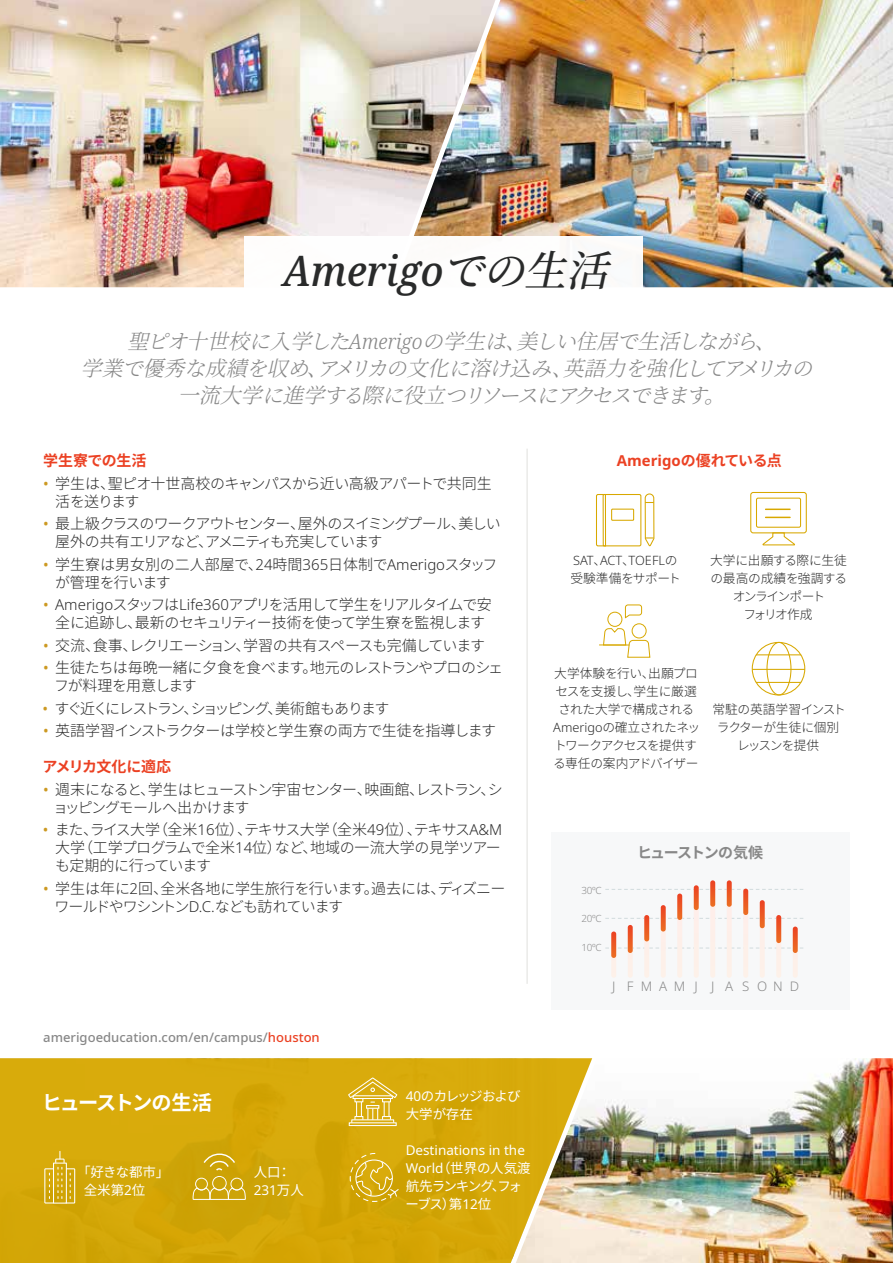
<style>
.page{position:relative;width:893px;height:1263px;background:#fff}
.page>*{position:absolute;margin:0;border:0;box-sizing:border-box;transform-origin:0 0}
.t1{font:italic 500 semi-condensed 42px "Noto Serif";color:#292a2a}
.t2{font:italic 300 21px/27px "Noto Serif CJ Kjp";color:#888;text-align:center}
.t3{font:700 20.25px "Noto Sans CJ Kjp";letter-spacing:-.095em;color:#fff}
.t4{font:300 15px/18px "Noto Sans CJ Kjp";letter-spacing:-.055em;color:#2a2a2a}
.t5{font:300 15px/18px "Noto Sans CJ Kjp";letter-spacing:-.03em;color:#2a2a2a}
.t6{font:300 15px/18px "Noto Sans CJ Kjp";letter-spacing:-.075em;color:#2a2a2a;text-align:center}
.t7{font:300 15px/18px "Noto Sans CJ Kjp";letter-spacing:-.08em;color:#2a2a2a}
.t8{font:300 15px/18px "Noto Sans CJ Kjp";letter-spacing:-.005em;color:#2a2a2a}
.t9{font:300 15px "Noto Sans CJ Kjp";letter-spacing:-.12em;color:#2a2a2a}
.t10{font:700 15px "Noto Sans CJ Kjp";letter-spacing:-.02em;color:#eb4123}
.t11{font:700 15px "Noto Sans";color:#eb4123}
.t12{font:700 15px "Noto Sans CJ Kjp";letter-spacing:-.095em;color:#888}
.t13{font:13.5px/18px "Noto Sans CJ Kjp";letter-spacing:-.075em;color:#fff}
.t14{font:13.5px "Noto Sans";color:#fff}
.t15{font:13.5px/18px "Noto Sans CJ Kjp";letter-spacing:-.045em;color:#fff}
.t16{font:13.5px/18px "Noto Sans CJ Kjp";letter-spacing:-.01em;color:#fff}
.t17{font:300 13.2px "Noto Sans";letter-spacing:.545em;color:#888}
.t18{font:500 13.05px "Noto Sans";color:#888}
.t19{font:300 12.75px/18px "Noto Sans CJ Kjp";letter-spacing:-.035em;color:#2a2a2a;text-align:center}
.t20{font:300 12.75px "Noto Sans";color:#2a2a2a}
.t21{font:300 9.9px "Noto Sans";letter-spacing:-.035em;color:#8c8c8c}
.s1{font-family:"Noto Serif CJ Kjp";font-stretch:normal}
.s2{font-family:"Noto Serif";font-stretch:semi-condensed}
.s3{font-family:"Noto Sans";font-weight:400;color:#c92}
.s4{font-family:"Noto Sans"}
.s5{color:#eb4123}
.s6{font-family:"Noto Sans CJ Kjp"}
</style>
<div class="page">
<svg style="left:0;top:1058px;width:516px;height:205px;background:#d5a708"></svg>
<hr style="left:526px;top:449px;width:2px;height:535px;background:#eaeae8">
<div style="left:551px;top:832px;width:299px;height:178px;background:#f7f8f9"></div>
<img style="left:0;top:0;width:395px;height:287px">
<img style="left:395px;top:0;width:498px;height:287px">
<img style="left:516px;top:1058px;width:377px;height:205px">
<svg style="left:596px;top:493px;width:58px;height:53px"></svg>
<svg style="left:750px;top:492px;width:57px;height:54px"></svg>
<div style="left:607px;top:612px;width:15px;height:15px;border:1px solid #d8a800;border-radius:50%"></div>
<div style="left:632px;top:623px;width:15px;height:15px;border:1px solid #d8a800;border-radius:50%"></div>
<svg style="left:624px;top:604px;width:19px;height:15px"></svg>
<svg style="left:600px;top:628px;width:51px;height:30px"></svg>
<div style="left:752px;top:642px;width:53px;height:53px;border:1px solid #d8a800;border-radius:50%"></div>
<hr style="left:756px;top:654px;width:45px;height:1px;background:#d8a800">
<hr style="left:756px;top:682px;width:45px;height:1px;background:#d8a800">
<div style="left:766px;top:642px;width:25px;height:53px;border:1px solid #d8a800;border-radius:50%"></div>
<hr style="left:753px;top:669px;width:51px;height:1px;background:#d8a800">
<svg style="left:192px;top:1153px;width:54px;height:47px;background:#d3ae27"></svg>
<svg style="left:605px;top:918px;width:198px;height:1px"></svg>
<svg style="left:605px;top:948px;width:198px;height:1px"></svg>
<svg style="left:605px;top:889px;width:198px;height:1px"></svg>
<div style="left:793px;top:926px;width:5px;height:52px;background:#fdf0e9;border-radius:2px"></div>
<svg style="left:793px;top:926px;width:5px;height:27px"></svg>
<div style="left:776px;top:915px;width:5px;height:63px;background:#fdf0e9;border-radius:2px"></div>
<svg style="left:776px;top:915px;width:5px;height:28px"></svg>
<div style="left:760px;top:900px;width:5px;height:78px;background:#fdf0e9;border-radius:2px"></div>
<svg style="left:760px;top:900px;width:5px;height:28px"></svg>
<div style="left:743px;top:889px;width:5px;height:89px;background:#fdf0e9;border-radius:2px"></div>
<svg style="left:743px;top:889px;width:5px;height:26px"></svg>
<div style="left:727px;top:882px;width:5px;height:96px;background:#fdefe9;border-radius:2px"></div>
<svg style="left:727px;top:880px;width:5px;height:27px"></svg>
<div style="left:710px;top:880px;width:5px;height:98px;background:#fdefe9;border-radius:2px"></div>
<svg style="left:710px;top:880px;width:5px;height:27px"></svg>
<div style="left:694px;top:885px;width:5px;height:93px;background:#fdefe9;border-radius:2px"></div>
<svg style="left:694px;top:885px;width:5px;height:25px"></svg>
<div style="left:677px;top:893px;width:5px;height:85px;background:#fdf0e9;border-radius:2px"></div>
<svg style="left:677px;top:893px;width:5px;height:27px"></svg>
<div style="left:661px;top:905px;width:5px;height:73px;background:#fdf0e9;border-radius:2px"></div>
<svg style="left:661px;top:905px;width:5px;height:26px"></svg>
<div style="left:644px;top:915px;width:5px;height:63px;background:#fdf0e9;border-radius:2px"></div>
<svg style="left:644px;top:915px;width:5px;height:26px"></svg>
<div style="left:628px;top:925px;width:5px;height:53px;background:#fdf0e9;border-radius:2px"></div>
<svg style="left:628px;top:925px;width:5px;height:28px"></svg>
<div style="left:611px;top:931px;width:5px;height:47px;background:#fdf0e9;border-radius:2px"></div>
<svg style="left:611px;top:931px;width:5px;height:27px"></svg>
<svg style="left:44px;top:1151px;width:32px;height:53px;background:#dab532"></svg>
<svg style="left:349px;top:1152px;width:49px;height:50px;background:#d9b127"></svg>
<svg style="left:347px;top:1077px;width:51px;height:49px;background:#e1bd41"></svg>
<div style="left:244px;top:236px;width:398px;height:67px;background:#fff"></div>
<h1 class="t1" style="left:283px;top:242px;width:352px">Amerigo<span class="s1">での生活</span></h1>
<h2 class="t2" style="left:81px;top:328px;width:746px">聖ピオ十世校に入学した<span class="s2">A m e r ig o</span> の学生は、美しい住居で生活しながら、<br>学業で優秀な成績を収め、アメリカの文化に溶け込み、英語力を強化してアメリカの一流大学に進学する際に役立つリソースにアクセスできます。</h2>
<p class="t10" style="left:43px;top:452px;width:105px">学生寮での生活</p>
<p class="t4" style="left:55px;top:475px;width:438px;text-indent:-12px"><span class="s3">•</span> 学生は、聖ピオ十世高校のキャンパスから近い高級アパートで共同生活を送ります</p>
<p class="t7" style="left:55px;top:515px;width:447px;text-indent:-12px"><span class="s3">•</span> 最上級クラスのワークアウトセンター、屋外のスイミングプール、美しい屋外の共有エリアなど、アメニティも充実しています</p>
<p class="t8" style="left:55px;top:556px;width:444px;text-indent:-12px"><span class="s3">•</span> 学生寮は男女別の二人部屋で、<span class="s4">24</span>時間<span class="s4">365</span>日体制で<span class="s4">Amerigo</span>スタッフが管理を行います</p>
<p class="t6" style="left:43px;top:596px;width:450px"><span class="s3">•</span> <span class="s4">Amerigo</span>スタッフは<span class="s4">Life360</span>アプリを活用して学生をリアルタイムで安全に追跡し、最新のセキュリティー技術を使って学生寮を監視します</p>
<p class="t4" style="left:43px;top:637px;width:443px"><span class="s3">•</span> 交流、食事、レクリエーション、学習の共有スペースも完備しています</p>
<p class="t5" style="left:54px;top:659px;width:451px;text-indent:-11px"><span class="s3">•</span> 生徒たちは毎晩一緒に夕食を食べます。地元のレストランやプロのシェフが料理を用意します</p>
<p class="t9" style="left:42px;top:700px;width:349px"><span class="s3">•</span> すぐ近くにレストラン、ショッピング、美術館もあります</p>
<p class="t5" style="left:43px;top:722px;width:455px"><span class="s3">•</span> 英語学習インストラクターは学校と学生寮の両方で生徒を指導します</p>
<p class="t10" style="left:43px;top:758px;width:130px">アメリカ文化に適応</p>
<p class="t4" style="left:53px;top:781px;width:451px;text-indent:-10px"><span class="s3">•</span> 週末になると、学生はヒューストン宇宙センター、映画館、レストラン、ショッピングモールへ出かけます</p>
<p class="t4" style="left:55px;top:821px;width:449px;text-align:justify;text-indent:-12px"><span class="s3">•</span> また、ライス大学（全米<span class="s4">16</span>位）、テキサス大学（全米<span class="s4">49</span>位）、テキサス<span class="s4">A&amp;M</span>大学（工学プログラムで全米<span class="s4">14</span>位）など、地域の一流大学の見学ツアーも定期的に行っています</p>
<p class="t4" style="left:55px;top:880px;width:452px;text-indent:-11px"><span class="s3">•</span> 学生は年に<span class="s4">2</span>回、全米各地に学生旅行を行います。過去には、ディズニーワールドやワシントン<span class="s4">D.C.</span>なども訪れています</p>
<p class="t18" style="left:43px;top:1028px;width:278px">amerigoeducation.com/en/campus/<span class="s5">houston</span></p>
<h3 class="t3" style="left:42px;top:1091px;width:172px">ヒューストンの生活</h3>
<p class="t16" style="left:84px;top:1164px;width:87px;text-indent:-6px">「好きな都市」全米第<span class="s4">2</span>位</p>
<p class="t15" style="left:254px;top:1164px;width:39px">人口：</p>
<p class="t14" style="left:254px;top:1181px;width:52px">231<span class="s6">万人</span></p>
<p class="t15" style="left:406px;top:1087px;width:116px"><span class="s4">40</span>のカレッジおよび大学が存在</p>
<p class="t14" style="left:406px;top:1140px;width:121px">Destinations in the</p>
<p class="t13" style="left:406px;top:1159px;width:127px"><span class="s4">World</span>（世界の人気渡航先ランキング、フォーブス）第<span class="s4">12</span>位</p>
<p class="t11" style="left:617px;top:450px;width:167px">Amerigo<span class="s6">の優れている点</span></p>
<p class="t20" style="left:573px;top:552px;width:106px">SAT<span class="s6">、</span>ACT<span class="s6">、</span>TOEFL<span class="s6">の</span></p>
<p class="t19" style="left:570px;top:570px;width:112px">受験準備をサポート</p>
<p class="t19" style="left:710px;top:552px;width:139px">大学に出願する際に生徒の最高の成績を強調するオンラインポート<br>フォリオ作成</p>
<p class="t19" style="left:553px;top:664px;width:149px">大学体験を行い、出願プロセスを支援し、学生に厳選された大学で構成される<br><span class="s4">Amerigo</span>の確立されたネットワークアクセスを提供する専任の案内アドバイザー</p>
<p class="t19" style="left:712px;top:700px;width:135px">常駐の英語学習インストラクターが生徒に個別レッスンを提供</p>
<p class="t21" style="left:582px;top:883px;width:22px">30ºC</p>
<p class="t21" style="left:582px;top:911px;width:22px">20ºC</p>
<p class="t21" style="left:582px;top:941px;width:22px">10ºC</p>
<p class="t12" style="left:637px;top:844px;width:127px">ヒューストンの気候</p>
<p class="t17" style="left:612px;top:977px;width:189px">J FMAMJ J ASOND</p>
</div>
